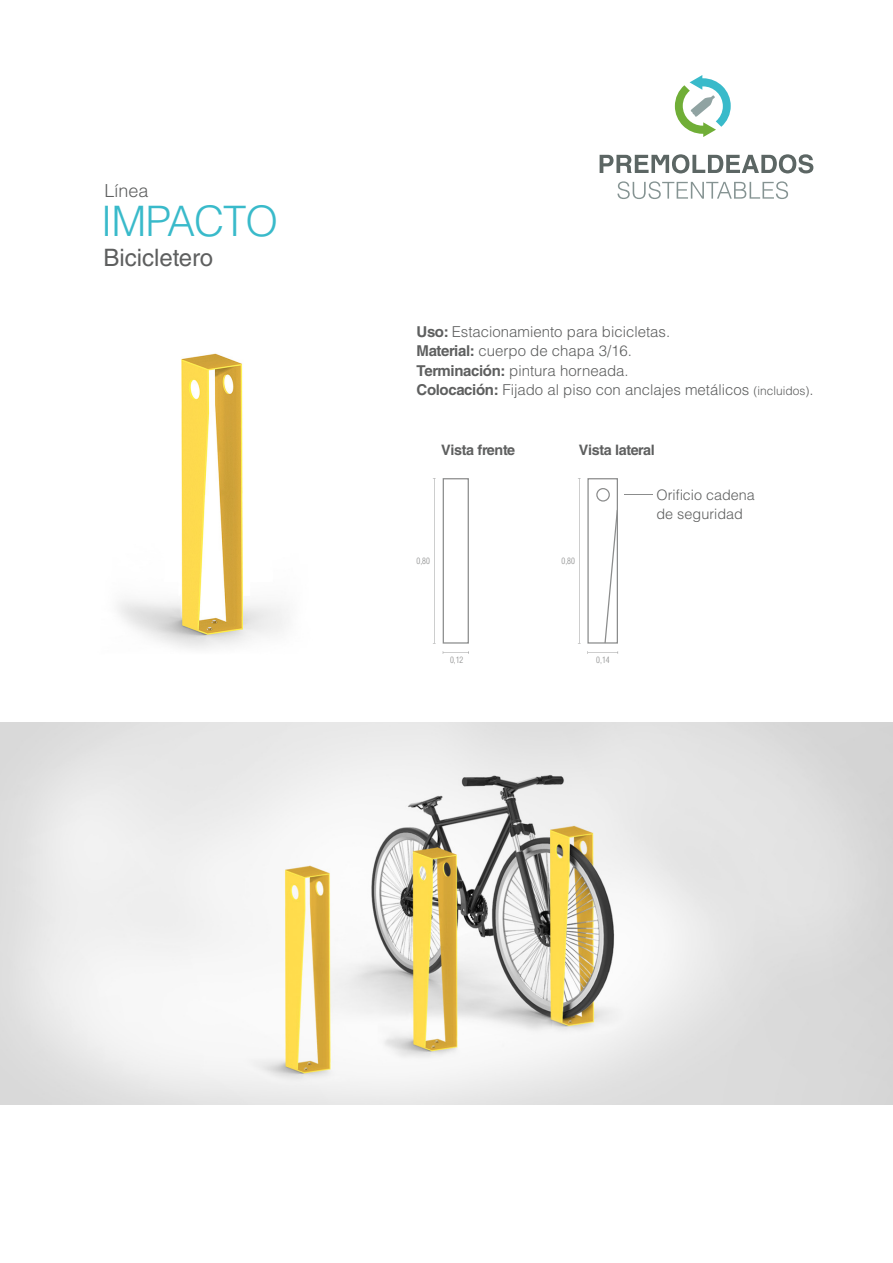
<style>
.page{position:relative;width:893px;height:1263px;background:#fff}
.page>*{position:absolute;margin:0;border:0;box-sizing:border-box;transform-origin:0 0}
.t1{font:300 42px "Helvetica LT Std";letter-spacing:-.025em;color:#39baca}
.t2{font:24px "Helvetica LT Std";color:#5e5f5f}
.t3{font:300 18px "Helvetica LT Std";color:#5e5f5f}
.t4{font:300 15px/19.5px "Helvetica LT Std";color:#5e5f5f}
.t5{font:300 14.4px/18.8px "Helvetica LT Std";color:#5e5f5f}
.t6{font:700 14.4px "Helvetica LT Std";letter-spacing:-.025em;color:#5e5f5f}
.t7{font:300 condensed 8.7px "Helvetica LT Std";color:#8b8c8c}
.s1{font-weight:700}
.s2{font-size:12px}
</style>
<div class="page">
<svg style="left:443px;top:651px;width:26px;height:3px"></svg>
<svg style="left:433px;top:478px;width:3px;height:165px"></svg>
<svg style="left:578px;top:478px;width:3px;height:165px"></svg>
<svg style="left:604px;top:519px;width:12px;height:123px"></svg>
<div style="left:596px;top:488px;width:14px;height:14px;border:1px solid #8b8c8c;border-radius:50%"></div>
<div style="left:443px;top:478px;width:26px;height:166px;border:1px solid #8b8c8c"></div>
<svg style="left:587px;top:651px;width:31px;height:3px"></svg>
<div style="left:587px;top:478px;width:31px;height:166px;border:1px solid #8b8c8c"></div>
<svg style="left:624px;top:494px;width:29px;height:1px"></svg>
<svg style="left:617px;top:181px;width:171px;height:18px"></svg>
<svg style="left:675px;top:75px;width:56px;height:62px"></svg>
<svg style="left:600px;top:154px;width:213px;height:19px"></svg>
<img style="left:118px;top:353px;width:170px;height:296px">
<img style="left:0;top:722px;width:893px;height:383px">
<p class="t3" style="left:104px;top:179px;width:46px">Línea</p>
<h1 class="t1" style="left:101px;top:195px;width:179px">IMPACTO</h1>
<h2 class="t2" style="left:103px;top:244px;width:111px">Bicicletero</h2>
<p class="t4" style="left:417px;top:322px;width:398px"><span class="s1">Uso:</span> Estacionamiento para bicicletas.<br><span class="s1">Material:</span> cuerpo de chapa 3/16.<br><span class="s1">Terminación:</span> pintura horneada.<br><span class="s1">Colocación:</span> Fijado al piso con anclajes metálicos <span class="s2">(incluidos)</span>.</p>
<p class="t6" style="left:441px;top:441px;width:75px">Vista frente</p>
<p class="t6" style="left:579px;top:441px;width:78px">Vista lateral</p>
<p class="t7" style="left:417px;top:555px;width:15px">0,80</p>
<p class="t7" style="left:562px;top:555px;width:15px">0,80</p>
<p class="t7" style="left:450px;top:654px;width:15px">0,12</p>
<p class="t7" style="left:596px;top:654px;width:15px">0,14</p>
<p class="t5" style="left:656px;top:485px;width:100px">Orificio cadena de seguridad</p>
</div>
